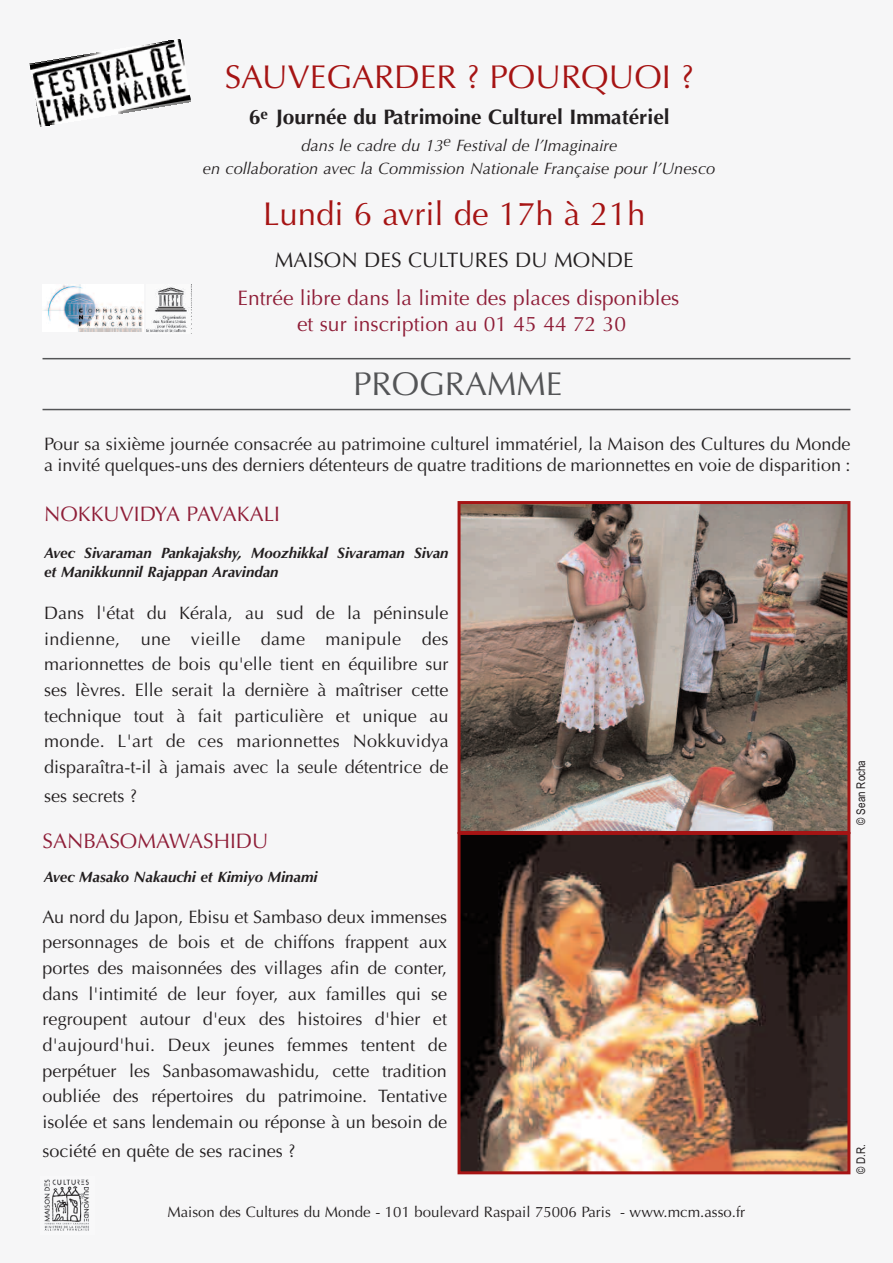
<style>
.page{position:relative;width:893px;height:1263px;background:#f6f6f7}
.page>*{position:absolute;margin:0;border:0;box-sizing:border-box;transform-origin:0 0}
.t1{font:33px "Optima";color:#a61414}
.t2{font:33px "Optima";color:#545557}
.t3{font:21px/25.5px "Optima";color:#8f1e38;text-align:center}
.t4{font:700 21px "Optima";color:#231f20}
.t5{font:21px "Optima";color:#231f20}
.t6{font:18px/25.7px "Optima";color:#231f20;text-align:justify}
.t7{font:italic 16.5px/22.5px "Optima";color:#231f20;text-align:center}
.t8{font:italic 700 15px/19.5px "Optima";color:#231f20}
.t9{font:15px "Optima";color:#231f20}
.t10{font:12px "Arial Narrow";color:#231f20}
</style>
<div class="page">
<img style="left:462px;top:505px;width:384px;height:325px">
<div style="left:458px;top:501px;width:392px;height:333px;border:3px solid #a61414"></div>
<hr style="left:43px;top:358px;width:807px;height:1px;background:#545557">
<hr style="left:43px;top:409px;width:807px;height:1px;background:#545557">
<img style="left:30px;top:39px;width:161px;height:87px">
<img style="left:44px;top:285px;width:99px;height:46px">
<img style="left:147px;top:287px;width:44px;height:45px">
<img style="left:44px;top:1179px;width:45px;height:52px">
<img style="left:462px;top:836px;width:384px;height:334px">
<div style="left:458px;top:832px;width:392px;height:342px;border:3px solid #a61414"></div>
<h1 class="t1" style="left:225px;top:58px;width:471px">SAUVEGARDER ? POURQUOI ?</h1>
<p class="t4" style="left:249px;top:105px;width:422px">6<sup>e</sup> Journée du Patrimoine Culturel Immatériel</p>
<p class="t7" style="left:203px;top:135px;width:514px">dans le cadre du 13<sup>e</sup> Festival de l’Imaginaire<br>en collaboration avec la Commission Nationale Française pour l’Unesco</p>
<h1 class="t1" style="left:263px;top:195px;width:384px">Lundi 6 avril de 17h à 21h</h1>
<p class="t5" style="left:275px;top:248px;width:360px">MAISON DES CULTURES DU MONDE</p>
<p class="t3" style="left:238px;top:286px;width:443px">Entrée libre dans la limite des places disponibles et sur inscription au 01 45 44 72 30</p>
<h1 class="t2" style="left:353px;top:364px;width:211px">PROGRAMME</h1>
<p class="t6" style="left:44px;top:433px;width:808px;line-height:21px">Pour sa sixième journée consacrée au patrimoine culturel immatériel, la Maison des Cultures du Monde a invité quelques-uns des derniers détenteurs de quatre traditions de marionnettes en voie de disparition :</p>
<p class="t3" style="left:44px;top:501px;width:237px">NOKKUVIDYA PAVAKALI</p>
<p class="t8" style="left:44px;top:543px;width:406px">Avec Sivaraman Pankajakshy, Moozhikkal Sivaraman Sivan et Manikkunnil Rajappan Aravindan</p>
<p class="t6" style="left:44px;top:600px;width:406px">Dans l'état du Kérala, au sud de la péninsule indienne, une vieille dame manipule des marionnettes de bois qu'elle tient en équilibre sur ses lèvres. Elle serait la dernière à maîtriser cette technique tout à fait particulière et unique au monde. L'art de ces marionnettes Nokkuvidya disparaîtra-t-il à jamais avec la seule détentrice de</p>
<p class="t6" style="left:44px;top:783px;width:95px">ses secrets ?</p>
<p class="t3" style="left:43px;top:828px;width:228px">SANBASOMAWASHIDU</p>
<p class="t8" style="left:44px;top:867px;width:275px">Avec Masako Nakauchi et Kimiyo Minami</p>
<p class="t6" style="left:43px;top:904px;width:406px">Au nord du Japon, Ebisu et Sambaso deux immenses personnages de bois et de chiffons frappent aux portes des maisonnées des villages afin de conter, dans l'intimité de leur foyer, aux familles qui se regroupent autour d'eux des histoires d'hier et d'aujourd'hui. Deux jeunes femmes tentent de perpétuer les Sanbasomawashidu, cette tradition oubliée des répertoires du patrimoine. Tentative isolée et sans lendemain ou réponse à un besoin de</p>
<p class="t6" style="left:43px;top:1138px;width:254px">société en quête de ses racines ?</p>
<p class="t9" style="left:167px;top:1203px;width:579px">Maison des Cultures du Monde - 101 boulevard Raspail 75006 Paris - www.mcm.asso.fr</p>
<p class="t10" style="left:854px;top:825px;width:66px;rotate:-90deg">© Sean Rocha</p>
<p class="t10" style="left:854px;top:1174px;width:31px;rotate:-90deg">© D.R.</p>
</div>
